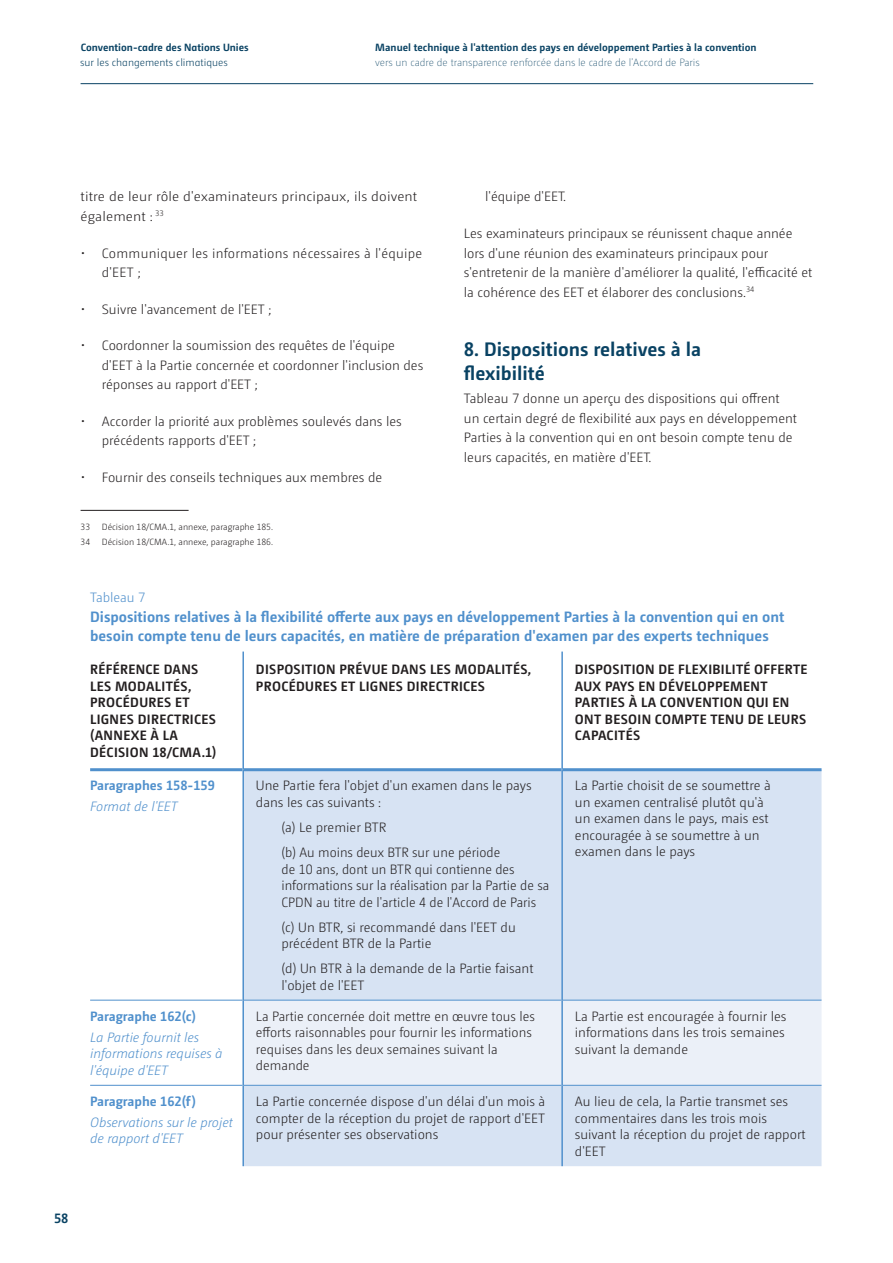
<style>
.page{position:relative;width:893px;height:1263px;background:#fff}
.page>*{position:absolute;margin:0;border:0;box-sizing:border-box;transform-origin:0 0}
.Head_2{font:700 19.5px/24px "Camingo Dos Pro";color:#094263}
.Figure_title{font:700 15px/19.5px "Camingo Dos Pro";color:#5090cc}
.Body{font:300 13.5px/19.5px "Camingo Dos Pro";color:#231f20}
.Table_text{font:300 13.5px/16.5px "Camingo Dos Pro";color:#231f20}
.Table_text_indryk{font:300 13.5px/16.5px "Camingo Dos Pro";color:#231f20}
.Table_head{font:700 13.5px/16.5px "Camingo Dos Pro";letter-spacing:.025em;color:#231f20}
.Table_head_2{font:italic 300 13.5px/16.5px "Camingo Dos Pro";color:#5090cc}
.Body-2{font:300 13.5px/19.5px "Camingo Dos Pro";color:#231f20;scale:1.05 1}
.Body-3{font:300 13.5px/19.5px "Camingo Dos Pro";letter-spacing:.02em;color:#231f20}
.Table_head_2-2{font:700 13.5px "Camingo Dos Pro";color:#5090cc}
.Figure_number{font:300 13.5px "Camingo Dos Pro";letter-spacing:-.005em;color:#5090cc}
.t1{font:700 13.5px "Camingo Dos Pro";color:#094263}
.t2{font:700 10.5px "Camingo Dos Pro";color:#094263}
.t3{font:200 10.5px "Camingo Dos Pro";color:#094263}
.t4{font:300 10.5px "Camingo Dos Pro";color:#094263}
.Endnote{font:300 9px "Camingo Dos Pro";color:#231f20}
</style>
<div class="page">
<hr style="left:81px;top:83px;width:732px;height:1px;background:#094263">
<div style="left:244px;top:771px;width:577px;height:395px;background:#d7e3f3"></div>
<div style="left:244px;top:1001px;width:577px;height:84px;background:#ebf0f8"></div>
<hr style="left:90px;top:768px;width:152px;height:3px;background:#5090cc">
<hr style="left:244px;top:768px;width:317px;height:3px;background:#5090cc">
<hr style="left:563px;top:768px;width:258px;height:3px;background:#5090cc">
<hr style="left:90px;top:1000px;width:152px;height:1px;background:#5090cc">
<hr style="left:244px;top:1000px;width:317px;height:1px;background:#5090cc">
<hr style="left:563px;top:1000px;width:258px;height:1px;background:#5090cc">
<hr style="left:90px;top:1085px;width:152px;height:1px;background:#5090cc">
<hr style="left:244px;top:1085px;width:317px;height:1px;background:#5090cc">
<hr style="left:563px;top:1085px;width:258px;height:1px;background:#5090cc">
<hr style="left:561px;top:651px;width:2px;height:119px;background:#5090cc">
<hr style="left:561px;top:770px;width:2px;height:230px;background:#5090cc">
<hr style="left:561px;top:1000px;width:2px;height:85px;background:#5090cc">
<hr style="left:561px;top:1085px;width:2px;height:81px;background:#5090cc">
<hr style="left:242px;top:651px;width:2px;height:119px;background:#5090cc">
<hr style="left:242px;top:770px;width:2px;height:230px;background:#5090cc">
<hr style="left:242px;top:1000px;width:2px;height:85px;background:#5090cc">
<hr style="left:242px;top:1085px;width:2px;height:81px;background:#5090cc">
<hr style="left:81px;top:510px;width:108px;height:1px;background:#231f20">
<p class="t2" style="left:81px;top:41px;width:170px">Convention-cadre des Nations Unies</p>
<p class="t4" style="left:80px;top:56px;width:149px">sur les changements climatiques</p>
<p class="t2" style="left:375px;top:41px;width:383px">Manuel technique à l'attention des pays en développement Parties à la convention</p>
<p class="t3" style="left:375px;top:57px;width:326px">vers un cadre de transparence renforcée dans le cadre de l'Accord de Paris</p>
<p class="Body-2" style="left:81px;top:187px;width:322px">titre de leur rôle d'examinateurs principaux, ils doivent également : <sup>33</sup></p>
<p class="Body-3" style="left:102px;top:243px;width:322px;text-indent:-21px">• Communiquer les informations nécessaires à l'équipe d'EET ;</p>
<p class="Body" style="left:81px;top:299px;width:192px">• Suivre l'avancement de l'EET ;</p>
<p class="Body" style="left:102px;top:336px;width:323px;text-indent:-21px">• Coordonner la soumission des requêtes de l'équipe d'EET à la Partie concernée et coordonner l'inclusion des réponses au rapport d'EET ;</p>
<p class="Body" style="left:102px;top:411px;width:301px;text-indent:-21px">• Accorder la priorité aux problèmes soulevés dans les précédents rapports d'EET ;</p>
<p class="Body" style="left:81px;top:467px;width:303px">• Fournir des conseils techniques aux membres de</p>
<p class="Endnote" style="left:81px;top:521px;width:11px">33</p>
<p class="Endnote" style="left:102px;top:521px;width:173px">Décision 18/CMA.1, annexe, paragraphe 185.</p>
<p class="Endnote" style="left:81px;top:536px;width:11px">34</p>
<p class="Endnote" style="left:102px;top:536px;width:173px">Décision 18/CMA.1, annexe, paragraphe 186.</p>
<p class="Body" style="left:485px;top:187px;width:82px">l'équipe d'EET.</p>
<p class="Body" style="left:464px;top:224px;width:350px">Les examinateurs principaux se réunissent chaque année lors d'une réunion des examinateurs principaux pour s'entretenir de la manière d'améliorer la qualité, l'efficacité et la cohérence des EET et élaborer des conclusions.<sup>34</sup></p>
<p class="Head_2" style="left:464px;top:337px;width:239px">8. Dispositions relatives à la flexibilité</p>
<p class="Body" style="left:464px;top:389px;width:335px">Tableau 7 donne un aperçu des dispositions qui offrent un certain degré de flexibilité aux pays en développement Parties à la convention qui en ont besoin compte tenu de leurs capacités, en matière d'EET.</p>
<p class="Figure_number" style="left:90px;top:590px;width:57px">Tableau 7</p>
<p class="Figure_title" style="left:90px;top:607px;width:696px">Dispositions relatives à la flexibilité offerte aux pays en développement Parties à la convention qui en ont besoin compte tenu de leurs capacités, en matière de préparation d'examen par des experts techniques</p>
<p class="Table_head" style="left:90px;top:661px;width:128px">RÉFÉRENCE DANS<br>LES MODALITÉS,<br>PROCÉDURES ET<br>LIGNES DIRECTRICES (ANNEXE À LA<br>DÉCISION 18/CMA.1)</p>
<p class="Table_head" style="left:256px;top:661px;width:277px">DISPOSITION PRÉVUE DANS LES MODALITÉS,<br>PROCÉDURES ET LIGNES DIRECTRICES</p>
<p class="Table_head" style="left:575px;top:661px;width:234px">DISPOSITION DE FLEXIBILITÉ OFFERTE<br>AUX PAYS EN DÉVELOPPEMENT<br>PARTIES À LA CONVENTION QUI EN<br>ONT BESOIN COMPTE TENU DE LEURS<br>CAPACITÉS</p>
<p class="Table_head_2-2" style="left:90px;top:778px;width:126px">Paragraphes 158-159</p>
<p class="Table_head_2" style="left:90px;top:798px;width:89px">Format de l'EET</p>
<p class="Table_text" style="left:256px;top:777px;width:277px">Une Partie fera l'objet d'un examen dans le pays dans les cas suivants :</p>
<p class="Table_text_indryk" style="left:281px;top:819px;width:106px">(a) Le premier BTR</p>
<p class="Table_text_indryk" style="left:281px;top:844px;width:269px">(b) Au moins deux BTR sur une période<br>de 10 ans, dont un BTR qui contienne des informations sur la réalisation par la Partie de sa CPDN au titre de l'article 4 de l'Accord de Paris</p>
<p class="Table_text_indryk" style="left:281px;top:918px;width:236px">(c) Un BTR, si recommandé dans l'EET du précédent BTR de la Partie</p>
<p class="Table_text_indryk" style="left:281px;top:960px;width:254px">(d) Un BTR à la demande de la Partie faisant l'objet de l'EET</p>
<p class="Table_text" style="left:575px;top:777px;width:197px">La Partie choisit de se soumettre à un examen centralisé plutôt qu'à un examen dans le pays, mais est encouragée à se soumettre à un examen dans le pays</p>
<p class="Table_head_2-2" style="left:90px;top:1008px;width:107px">Paragraphe 162(c)</p>
<p class="Table_head_2" style="left:90px;top:1029px;width:134px">La Partie fournit les informations requises à l'équipe d'EET</p>
<p class="Table_head_2-2" style="left:90px;top:1093px;width:107px">Paragraphe 162(f)</p>
<p class="Table_head_2" style="left:90px;top:1114px;width:144px">Observations sur le projet de rapport d'EET</p>
<p class="Table_text" style="left:256px;top:1008px;width:280px">La Partie concernée doit mettre en œuvre tous les efforts raisonnables pour fournir les informations requises dans les deux semaines suivant la demande</p>
<p class="Table_text" style="left:575px;top:1008px;width:213px;text-align:justify">La Partie est encouragée à fournir les informations dans les trois semaines suivant la demande</p>
<p class="Table_text" style="left:256px;top:1093px;width:291px;text-align:justify">La Partie concernée dispose d'un délai d'un mois à compter de la réception du projet de rapport d'EET pour présenter ses observations</p>
<p class="Table_text" style="left:575px;top:1093px;width:232px">Au lieu de cela, la Partie transmet ses commentaires dans les trois mois suivant la réception du projet de rapport d'EET</p>
<p class="t1" style="left:54px;top:1210px;width:16px">58</p>
</div>
